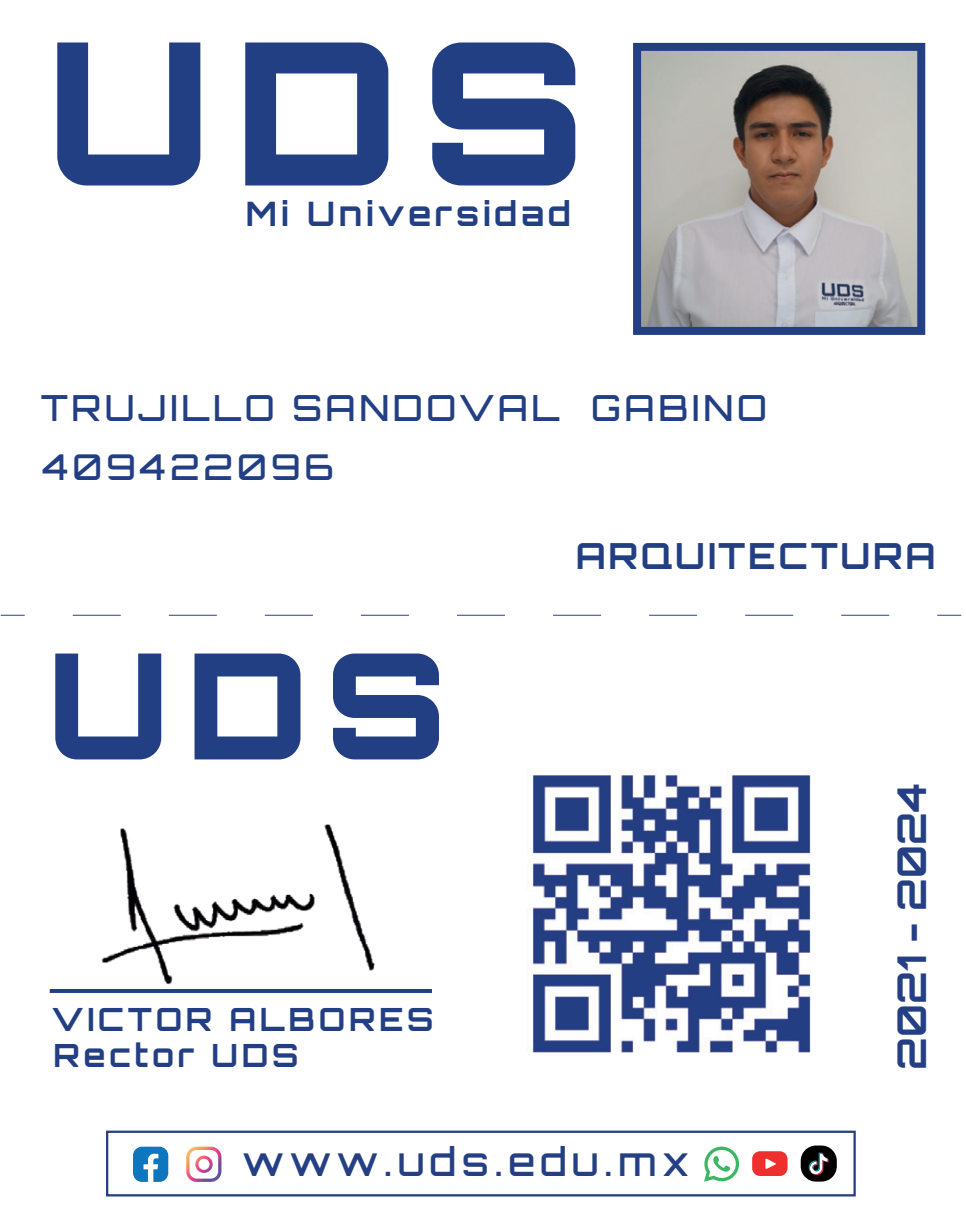
<style>
.page{position:relative;width:966px;height:1227px;background:#fff}
.page>*{position:absolute;margin:0;border:0;box-sizing:border-box;transform-origin:0 0}
.t1{font:700 39.6px "Orbitron";color:#243f84}
.t2{font:500 39.2px "Orbitron";letter-spacing:.135em;color:#243f84}
.t3{font:500 36px "Orbitron";letter-spacing:.1em;color:#233f83}
.t4{font:700 36px "Orbitron";letter-spacing:.075em;color:#233f83}
.t5{font:500 35.6px "Orbitron";letter-spacing:.115em;color:#233f83}
.t6{font:700 33.6px "Orbitron";letter-spacing:.115em;color:#233f83}
.t7{font:700 32px/36px "Orbitron";letter-spacing:.115em;color:#233f83}
</style>
<div class="page">
<img style="left:642px;top:52px;width:274px;height:274px">
<div style="left:633px;top:43px;width:292px;height:292px;border:8px solid #233f83"></div>
<svg style="left:57px;top:42px;width:143px;height:143px"></svg>
<svg style="left:245px;top:42px;width:143px;height:143px"></svg>
<svg style="left:432px;top:42px;width:143px;height:143px"></svg>
<svg style="left:55px;top:653px;width:106px;height:106px"></svg>
<svg style="left:194px;top:653px;width:106px;height:106px"></svg>
<svg style="left:333px;top:653px;width:106px;height:106px"></svg>
<div style="left:50px;top:989px;width:382px;height:4px;border:2px solid #233f83"></div>
<img style="left:93px;top:824px;width:289px;height:169px">
<svg style="left:186px;top:1147px;width:35px;height:35px"></svg>
<svg style="left:704px;top:1146px;width:35px;height:36px"></svg>
<svg style="left:752px;top:1151px;width:35px;height:25px"></svg>
<div style="left:106px;top:1131px;width:749px;height:65px;border:2px solid #243f84"></div>
<div style="left:800px;top:1145px;width:36px;height:36px;background:#000001;border-radius:15px"></div>
<svg style="left:808px;top:1153px;width:20px;height:22px"></svg>
<img style="left:531px;top:772px;width:280px;height:281px">
<hr style="left:1px;top:614px;width:24px;height:2px;background:#233f83">
<svg style="left:73px;top:614px;width:817px;height:2px"></svg>
<hr style="left:937px;top:614px;width:24px;height:2px;background:#233f83">
<svg style="left:133px;top:1147px;width:35px;height:35px"></svg>
<p class="t6" style="left:246px;top:194px;width:326px">Mi Universidad</p>
<p class="t3" style="left:41px;top:385px;width:727px">TRUJILLO SANDOVAL GABINO</p>
<p class="t5" style="left:43px;top:445px;width:293px">409422096</p>
<p class="t7" style="left:51px;top:1001px;width:383px">VICTOR ALBORES<br>Rector UDS</p>
<p class="t4" style="left:575px;top:534px;width:361px">ARQUITECTURA</p>
<p class="t1" style="left:887px;top:1070px;width:289px;rotate:-90deg">2021 - 2024</p>
<p class="t2" style="left:242px;top:1138px;width:448px">www.uds.edu.mx</p>
</div>
